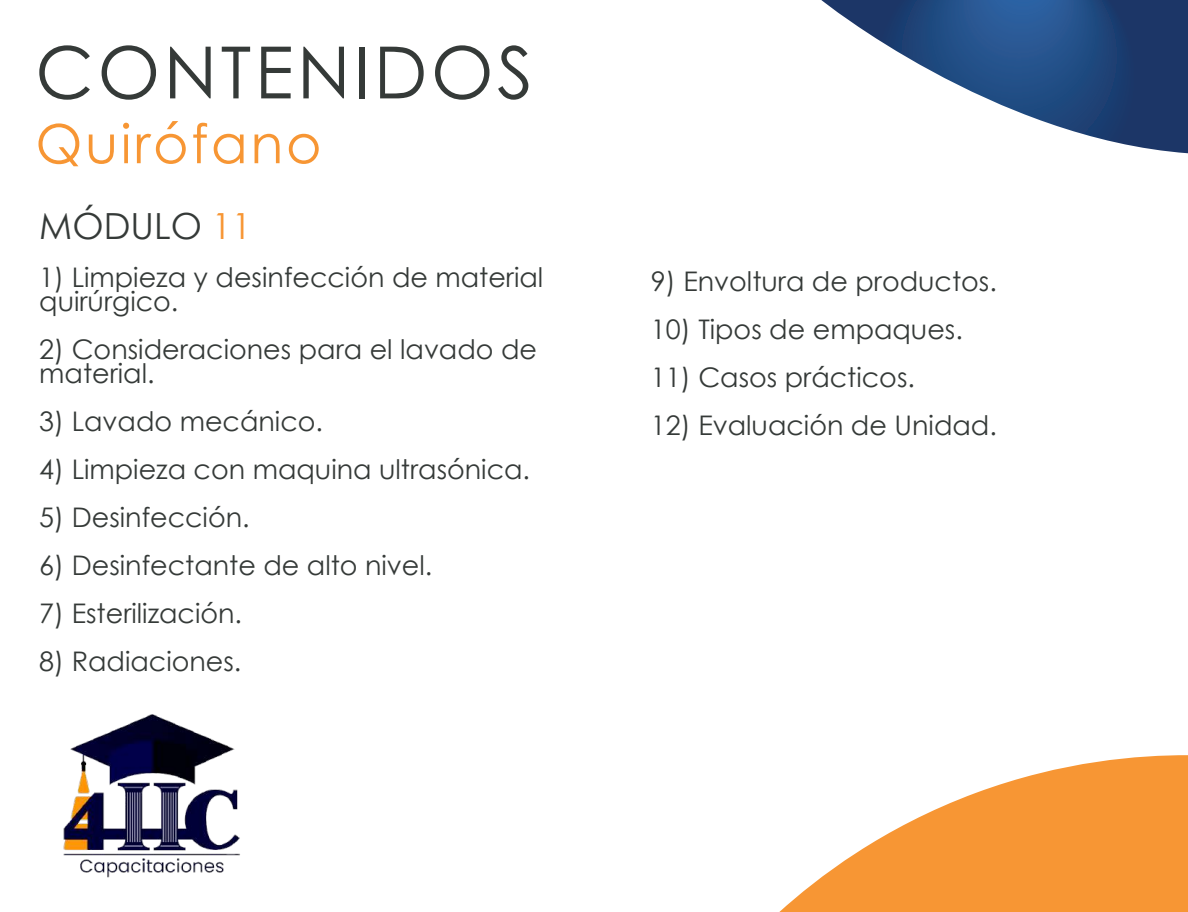
<style>
.page{position:relative;width:1188px;height:912px;background:#fff}
.page>*{position:absolute;margin:0;border:0;box-sizing:border-box;transform-origin:0 0}
.t1{font:72px "Century Gothic";letter-spacing:.05em;color:#353a38}
.t2{font:54px "Century Gothic";letter-spacing:.05em;color:#f79634}
.t3{font:36px "Century Gothic";color:#353a38}
.t4{font:27px/24px "Century Gothic";color:#353a38}
.s1{color:#f79634}
</style>
<div class="page">
<svg style="left:821px;top:0;width:367px;height:153px"></svg>
<svg style="left:779px;top:755px;width:409px;height:157px;fill:#f79634"></svg>
<img style="left:63px;top:714px;width:177px;height:164px">
<h1 class="t1" style="left:35px;top:22px;width:499px">CONTENIDOS</h1>
<h2 class="t2" style="left:35px;top:106px;width:288px">Quirófano</h2>
<h3 class="t3" style="left:39px;top:200px;width:214px">MÓDULO <span class="s1">11</span></h3>
<p class="t4" style="left:39px;top:264px;width:506px">1) Limpieza y desinfección de material quirúrgico.</p>
<p class="t4" style="left:39px;top:336px;width:499px">2) Consideraciones para el lavado de material.</p>
<p class="t4" style="left:39px;top:408px;width:285px">3) Lavado mecánico.</p>
<p class="t4" style="left:39px;top:456px;width:492px">4) Limpieza con maquina ultrasónica.</p>
<p class="t4" style="left:39px;top:504px;width:212px">5) Desinfección.</p>
<p class="t4" style="left:39px;top:552px;width:395px">6) Desinfectante de alto nivel.</p>
<p class="t4" style="left:39px;top:600px;width:204px">7) Esterilización.</p>
<p class="t4" style="left:39px;top:648px;width:204px">8) Radiaciones.</p>
<p class="t4" style="left:651px;top:269px;width:347px">9) Envoltura de productos.</p>
<p class="t4" style="left:651px;top:317px;width:313px">10) Tipos de empaques.</p>
<p class="t4" style="left:651px;top:365px;width:265px">11) Casos prácticos.</p>
<p class="t4" style="left:651px;top:413px;width:347px">12) Evaluación de Unidad.</p>
</div>
